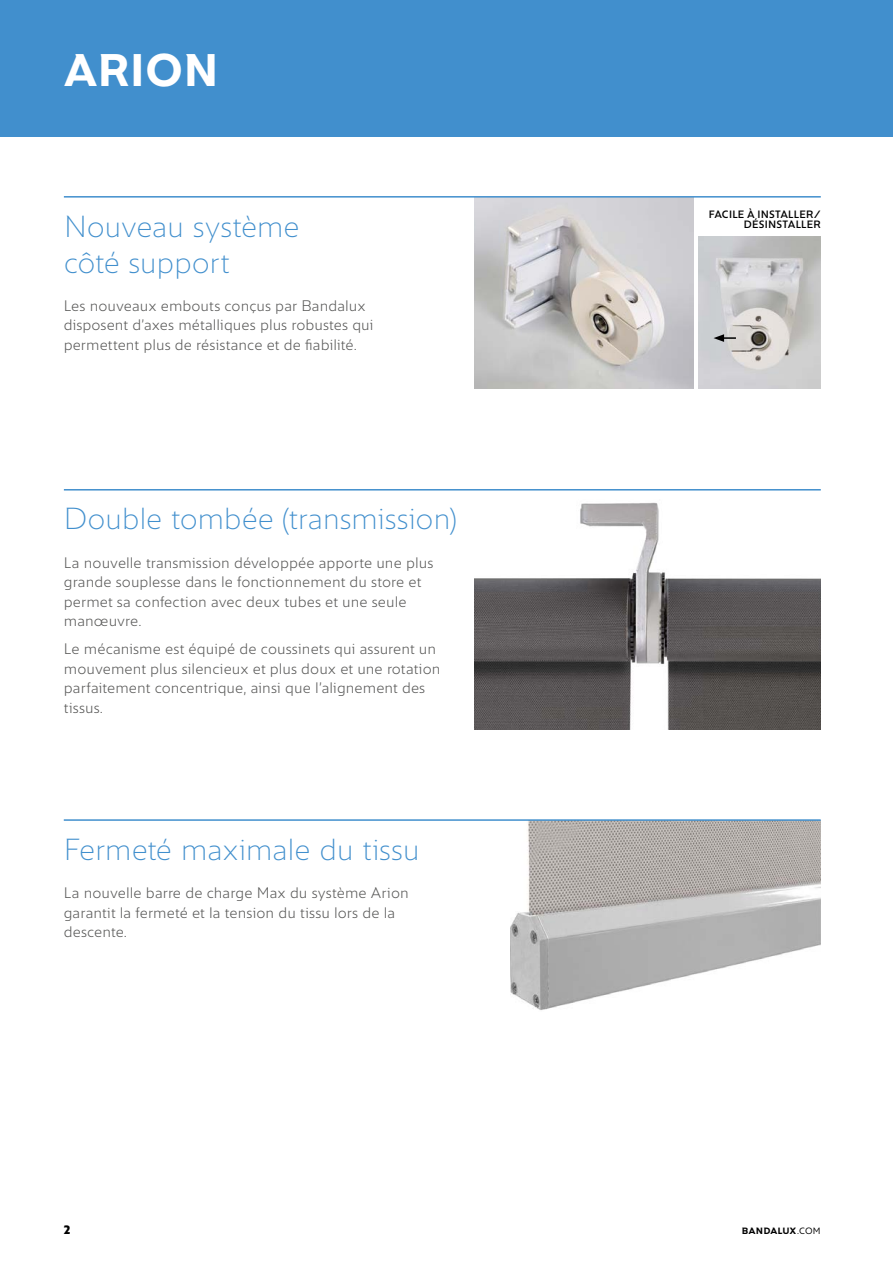
<style>
.page{position:relative;width:893px;height:1263px;background:#fff}
.page>*{position:absolute;margin:0;border:0;box-sizing:border-box;transform-origin:0 0}
.t1{font:700 45px "Bandalux";letter-spacing:.02em;color:#fff}
.t2{font:300 30px "Bandalux Pro";letter-spacing:-.01em;color:#418fcd}
.t3{font:15px/19.5px "Bandalux Pro";letter-spacing:.005em;color:#575756}
.t4{font:900 12px "Bandalux";color:#000}
.t5{font:600 10.5px "Bandalux Pro";letter-spacing:.025em;color:#000}
.t6{font:500 9px "Bandalux";color:#000}
</style>
<div class="page">
<div style="left:0;top:0;width:893px;height:137px;background:#418fcd"></div>
<img style="left:510px;top:821px;width:311px;height:189px">
<img style="left:699px;top:237px;width:122px;height:152px">
<img style="left:474px;top:198px;width:219px;height:191px">
<hr style="left:64px;top:196px;width:757px;height:2px;background:#418fcd">
<img style="left:474px;top:490px;width:347px;height:239px">
<hr style="left:64px;top:489px;width:757px;height:1px;background:#418fcd">
<svg style="left:714px;top:334px;width:22px;height:8px"></svg>
<hr style="left:64px;top:819px;width:757px;height:2px;background:#418fcd">
<h1 class="t1" style="left:64px;top:37px;width:156px">ARION</h1>
<p class="t5" style="left:709px;top:206px;width:113px">FACILE À INSTALLER/</p>
<h2 class="t2" style="left:64px;top:206px;width:238px">Nouveau système</h2>
<p class="t5" style="left:744px;top:217px;width:78px">DÉSINSTALLER</p>
<h2 class="t2" style="left:64px;top:242px;width:167px">côté support</h2>
<p class="t3" style="left:64px;top:295px;width:311px">Les nouveaux embouts conçus par Bandalux disposent d’axes métalliques plus robustes qui permettent plus de résistance et de fiabilité.</p>
<h2 class="t2" style="left:64px;top:498px;width:394px">Double tombée (transmission)</h2>
<p class="t3" style="left:64px;top:552px;width:371px">La nouvelle transmission développée apporte une plus grande souplesse dans le fonctionnement du store et permet sa confection avec deux tubes et une seule manœuvre.</p>
<p class="t3" style="left:64px;top:638px;width:378px">Le mécanisme est équipé de coussinets qui assurent un mouvement plus silencieux et plus doux et une rotation parfaitement concentrique, ainsi que l’alignement des tissus.</p>
<h2 class="t2" style="left:64px;top:829px;width:357px">Fermeté maximale du tissu</h2>
<p class="t3" style="left:64px;top:882px;width:346px">La nouvelle barre de charge Max du système Arion garantit la fermeté et la tension du tissu lors de la descente.</p>
<p class="t4" style="left:64px;top:1221px;width:8px">2</p>
<p class="t6" style="left:742px;top:1224px;width:80px">Ω.COM</p>
</div>
